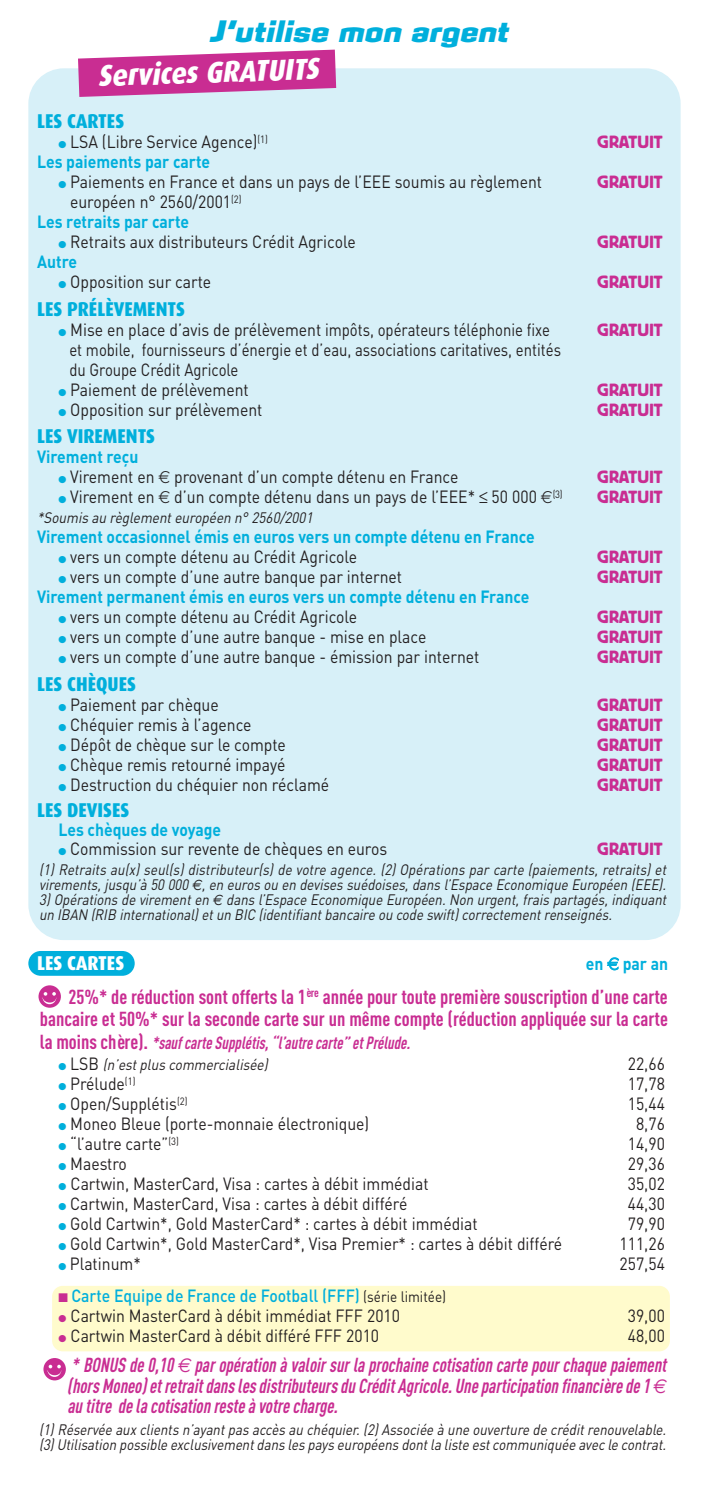
<style>
.page{position:relative;width:709px;height:1489px;background:#fff}
.page>*{position:absolute;margin:0;border:0;box-sizing:border-box;transform-origin:0 0}
.t1{font:italic 700 30px "Armada";color:#00afdc}
.t2{font:italic 800 30px "Dax";color:#fff;scale:.9 1}
.t3{font:italic 700 20px/20px "DIN Cond";color:#c92d92;scale:.9 1}
.t4{font:700 20px/22.5px "DIN Cond";color:#c92d92;text-align:right}
.t5{font:800 20px "Dax";color:#00afdc;scale:.9 1}
.t6{font:800 20px "Dax";color:#fff;scale:.9 1}
.t7{font:17.5px/20px "DIN";color:#231f20;scale:.9 1}
.t8{font:700 17.5px "DIN";color:#00afdc;scale:.9 1}
.t9{font:17.5px "Block BE";color:#c92d92}
.t10{font:17.5px/20px "DIN";color:#231f20;scale:.85 1}
.t11{font:italic 700 17.5px "DIN Cond";color:#c92d92;scale:.9 1}
.t12{font:500 17.5px "DIN";color:#00afdc;scale:.9 1}
.t13{font:italic 15px/15px "DIN";color:#231f20;scale:.88 1}
.t14{font:italic 15px "DIN";color:#231f20;scale:.9 1}
.s1{color:#00afdc}
.s2{font-weight:700;color:#00afdc}
.s3{font-family:"Euro Sans";font-weight:300}
.s4{font-family:"Euro Sans"}
.s5{font-style:normal;font-size:20px}
.s6{font-style:normal;font-size:17.5px}
.s7{color:#c92d92}
.s8{font-weight:400;font-size:15px;color:#231f20}
.s9{font-family:"Euro Sans";font-weight:400}
</style>
<div class="page">
<div style="left:52px;top:1285px;width:618px;height:66px;background:#fffbcc;border-radius:11px"></div>
<div style="left:28px;top:950px;width:107px;height:25px;background:#00afdc;border-radius:12px"></div>
<div style="left:28px;top:68px;width:652px;height:872px;background:#d7f0f8;border-radius:35px"></div>
<svg style="left:78px;top:50px;width:258px;height:47px"></svg>
<svg style="left:43px;top:1357px;width:23px;height:23px"></svg>
<svg style="left:47px;top:1364px;width:15px;height:12px"></svg>
<div style="left:38px;top:985px;width:23px;height:22px;background:#c92d92;border-radius:50%"></div>
<svg style="left:42px;top:992px;width:15px;height:12px"></svg>
<div style="left:33px;top:981px;width:32px;height:31px;border:2px solid #fff;border-radius:50%"></div>
<h1 class="t1" style="left:208px;top:14px;width:306px">J’utilise mon argent</h1>
<h1 class="t2" style="left:97px;top:63px;width:247px;rotate:-2deg">Services GRATUITS</h1>
<p class="t5" style="left:37px;top:112px;width:98px">LES CARTES</p>
<p class="t7" style="left:58px;top:134px;width:234px"><span class="s1">●</span> LSA (Libre Service Agence)<sup>(1)</sup></p>
<p class="t9" style="left:597px;top:136px;width:67px">GRATUIT</p>
<p class="t8" style="left:37px;top:156px;width:194px">Les paiements par carte</p>
<p class="t7" style="left:58px;top:174px;width:539px"><span class="s1">●</span> Paiements en France et dans un pays de l’EEE soumis au règlement</p>
<p class="t9" style="left:597px;top:176px;width:67px">GRATUIT</p>
<p class="t7" style="left:37px;top:194px;width:229px;text-indent:33px">européen n° 2560/2001<sup>(2)<br></sup><span class="s2">Les retraits par carte</span></p>
<p class="t7" style="left:58px;top:234px;width:332px"><span class="s1">●</span> Retraits aux distributeurs Crédit Agricole</p>
<p class="t9" style="left:597px;top:236px;width:67px">GRATUIT</p>
<p class="t8" style="left:37px;top:256px;width:46px">Autre</p>
<p class="t7" style="left:58px;top:274px;width:171px"><span class="s1">●</span> Opposition sur carte</p>
<p class="t9" style="left:597px;top:276px;width:67px">GRATUIT</p>
<p class="t5" style="left:37px;top:300px;width:166px">LES PRÉLÈVEMENTS</p>
<p class="t7" style="left:58px;top:321px;width:547px"><span class="s1">●</span> Mise en place d’avis de prélèvement impôts, opérateurs téléphonie fixe</p>
<p class="t9" style="left:597px;top:323px;width:67px">GRATUIT</p>
<p class="t10" style="left:69px;top:341px;width:580px">et mobile, fournisseurs d’énergie et d’eau, associations caritatives, entités du Groupe Crédit Agricole</p>
<p class="t7" style="left:58px;top:381px;width:213px"><span class="s1">●</span> Paiement de prélèvement</p>
<p class="t9" style="left:597px;top:383px;width:67px">GRATUIT</p>
<p class="t7" style="left:58px;top:401px;width:228px"><span class="s1">●</span> Opposition sur prélèvement</p>
<p class="t9" style="left:597px;top:403px;width:67px">GRATUIT</p>
<p class="t5" style="left:37px;top:427px;width:133px">LES VIREMENTS</p>
<p class="t8" style="left:37px;top:451px;width:114px">Virement reçu</p>
<p class="t7" style="left:58px;top:469px;width:446px"><span class="s1">●</span> Virement en <span class="s3">E</span> provenant d’un compte détenu en France</p>
<p class="t9" style="left:597px;top:471px;width:67px">GRATUIT</p>
<p class="t7" style="left:58px;top:489px;width:561px"><span class="s1">●</span> Virement en <span class="s3">E</span> d’un compte détenu dans un pays de l’EEE* ≤ 50 000 <span class="s3">E</span><sup>(3)</sup></p>
<p class="t9" style="left:597px;top:491px;width:67px">GRATUIT</p>
<p class="t14" style="left:37px;top:512px;width:311px">*Soumis au règlement européen n° 2560/2001</p>
<p class="t8" style="left:37px;top:531px;width:554px">Virement occasionnel émis en euros vers un compte détenu en France</p>
<p class="t7" style="left:58px;top:549px;width:333px"><span class="s1">●</span> vers un compte détenu au Crédit Agricole</p>
<p class="t9" style="left:597px;top:551px;width:67px">GRATUIT</p>
<p class="t7" style="left:58px;top:569px;width:383px"><span class="s1">●</span> vers un compte d’une autre banque par internet</p>
<p class="t9" style="left:597px;top:571px;width:67px">GRATUIT</p>
<p class="t8" style="left:37px;top:591px;width:548px">Virement permanent émis en euros vers un compte détenu en France</p>
<p class="t7" style="left:58px;top:609px;width:333px"><span class="s1">●</span> vers un compte détenu au Crédit Agricole</p>
<p class="t9" style="left:597px;top:611px;width:67px">GRATUIT</p>
<p class="t7" style="left:58px;top:629px;width:410px"><span class="s1">●</span> vers un compte d’une autre banque - mise en place</p>
<p class="t9" style="left:597px;top:631px;width:67px">GRATUIT</p>
<p class="t7" style="left:58px;top:649px;width:469px"><span class="s1">●</span> vers un compte d’une autre banque - émission par internet</p>
<p class="t9" style="left:597px;top:651px;width:67px">GRATUIT</p>
<p class="t5" style="left:37px;top:675px;width:111px">LES CHÈQUES</p>
<p class="t7" style="left:58px;top:696px;width:180px"><span class="s1">●</span> Paiement par chèque</p>
<p class="t9" style="left:597px;top:698px;width:67px">GRATUIT</p>
<p class="t7" style="left:58px;top:716px;width:216px"><span class="s1">●</span> Chéquier remis à l’agence</p>
<p class="t9" style="left:597px;top:718px;width:67px">GRATUIT</p>
<p class="t7" style="left:58px;top:736px;width:254px"><span class="s1">●</span> Dépôt de chèque sur le compte</p>
<p class="t9" style="left:597px;top:738px;width:67px">GRATUIT</p>
<p class="t7" style="left:58px;top:756px;width:254px"><span class="s1">●</span> Chèque remis retourné impayé</p>
<p class="t9" style="left:597px;top:758px;width:67px">GRATUIT</p>
<p class="t7" style="left:58px;top:776px;width:302px"><span class="s1">●</span> Destruction du chéquier non réclamé</p>
<p class="t9" style="left:597px;top:778px;width:67px">GRATUIT</p>
<p class="t5" style="left:37px;top:801px;width:104px">LES DEVISES</p>
<p class="t8" style="left:58px;top:823px;width:182px">Les chèques de voyage</p>
<p class="t7" style="left:58px;top:840px;width:367px"><span class="s1">●</span> Commission sur revente de chèques en euros</p>
<p class="t9" style="left:597px;top:842px;width:67px">GRATUIT</p>
<p class="t13" style="left:39px;top:863px;width:717px">(1) Retraits au(x) seul(s) distributeur(s) de votre agence. (2) Opérations par carte (paiements, retraits) et virements, jusqu’à 50 000 <span class="s4">€</span>, en euros ou en devises suédoises, dans l’Espace Economique Européen (EEE).</p>
<p class="t13" style="left:39px;top:893px;width:717px">3) Opérations de virement en <span class="s4">€</span> dans l’Espace Economique Européen. Non urgent, frais partagés, indiquant un IBAN (RIB international) et un BIC (identifiant bancaire ou code swift) correctement renseignés.</p>
<p class="t6" style="left:37px;top:954px;width:98px">LES CARTES</p>
<p class="t8" style="left:586px;top:957px;width:93px">en <span class="s3">E</span> par an</p>
<p class="t4" style="left:40px;top:986px;width:629px">25%* de réduction sont offerts la 1<sup>ère</sup> année pour toute première souscription d’une carte bancaire et 50%* sur la seconde carte sur un même compte (réduction appliquée sur la carte</p>
<p class="t11" style="left:40px;top:1036px;width:416px"><span class="s5">l a m o i n s c h è r e ) .</span> *sauf carte Supplétis, “l’autre carte” et Prélude.</p>
<p class="t14" style="left:58px;top:1059px;width:237px"><span class="s1">●</span> <span class="s6">L S B</span> (n’est plus commercialisée)</p>
<p class="t7" style="left:628px;top:1055px;width:43px">22,66</p>
<p class="t7" style="left:58px;top:1075px;width:87px"><span class="s1">●</span> Prélude<sup>(1)</sup></p>
<p class="t7" style="left:628px;top:1075px;width:43px">17,78</p>
<p class="t7" style="left:58px;top:1095px;width:145px"><span class="s1">●</span> Open/Supplétis<sup>(2)</sup></p>
<p class="t7" style="left:628px;top:1095px;width:43px">15,44</p>
<p class="t7" style="left:58px;top:1115px;width:347px"><span class="s1">●</span> Moneo Bleue (porte-monnaie électronique)</p>
<p class="t7" style="left:636px;top:1115px;width:34px">8,76</p>
<p class="t7" style="left:58px;top:1135px;width:135px"><span class="s1">●</span> “l’autre carte”<sup>(3)</sup></p>
<p class="t7" style="left:628px;top:1135px;width:43px">14,90</p>
<p class="t7" style="left:58px;top:1155px;width:78px"><span class="s1">●</span> Maestro</p>
<p class="t7" style="left:628px;top:1155px;width:43px">29,36</p>
<p class="t7" style="left:58px;top:1175px;width:413px"><span class="s1">●</span> Cartwin, MasterCard, Visa : cartes à débit immédiat</p>
<p class="t7" style="left:628px;top:1175px;width:43px">35,02</p>
<p class="t7" style="left:58px;top:1195px;width:389px"><span class="s1">●</span> Cartwin, MasterCard, Visa : cartes à débit différé</p>
<p class="t7" style="left:628px;top:1195px;width:43px">44,30</p>
<p class="t7" style="left:58px;top:1215px;width:467px"><span class="s1">●</span> Gold Cartwin*, Gold MasterCard* : cartes à débit immédiat</p>
<p class="t7" style="left:628px;top:1215px;width:43px">79,90</p>
<p class="t7" style="left:58px;top:1235px;width:561px"><span class="s1">●</span> Gold Cartwin*, Gold MasterCard*, Visa Premier* : cartes à débit différé</p>
<p class="t7" style="left:619px;top:1235px;width:52px">111,26</p>
<p class="t7" style="left:58px;top:1255px;width:93px"><span class="s1">●</span> Platinum*</p>
<p class="t7" style="left:619px;top:1255px;width:52px">257,54</p>
<p class="t12" style="left:58px;top:1285px;width:432px"><span class="s7">■</span> Carte Equipe de France de Football (FFF) <span class="s8">(série limitée)</span></p>
<p class="t7" style="left:58px;top:1307px;width:381px"><span class="s7">●</span> Cartwin MasterCard à débit immédiat FFF 2010</p>
<p class="t7" style="left:628px;top:1307px;width:43px">39,00</p>
<p class="t7" style="left:58px;top:1327px;width:358px"><span class="s7">●</span> Cartwin MasterCard à débit différé FFF 2010</p>
<p class="t7" style="left:628px;top:1327px;width:43px">48,00</p>
<p class="t3" style="left:67px;top:1356px;width:670px">* BONUS de 0,10 <span class="s9">€</span> par opération à valoir sur la prochaine cotisation carte pour chaque paiement (hors Moneo) et retrait dans les distributeurs du Crédit Agricole. Une participation financière de 1 <span class="s9">€ </span>au titre de la cotisation reste à votre charge.</p>
<p class="t13" style="left:39px;top:1423px;width:717px">(1) Réservée aux clients n’ayant pas accès au chéquier. (2) Associée à une ouverture de crédit renouvelable. (3) Utilisation possible exclusivement dans les pays européens dont la liste est communiquée avec le contrat.</p>
</div>
